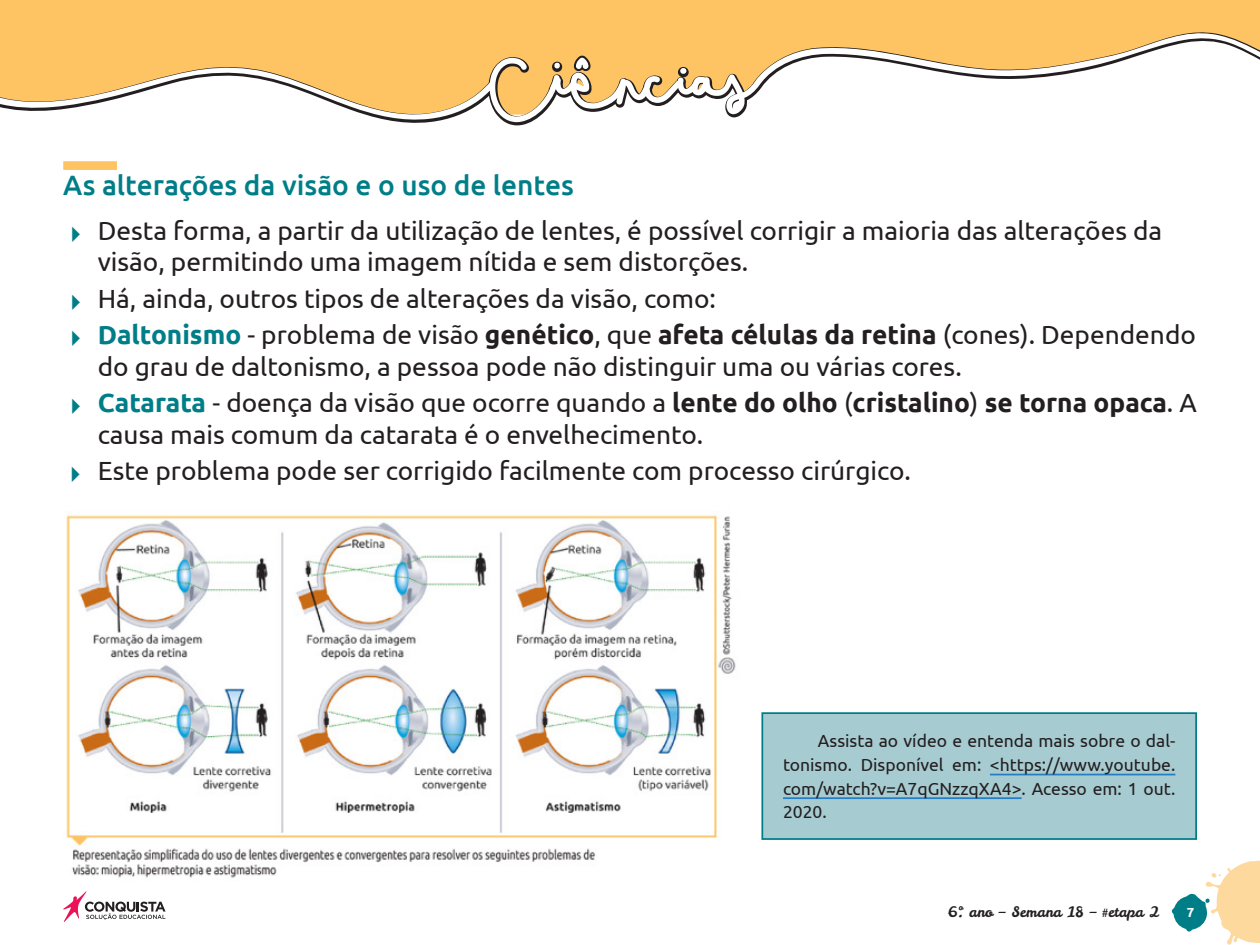
<style>
.page{position:relative;width:1260px;height:945px;background:#fff}
.page>*{position:absolute;margin:0;border:0;box-sizing:border-box;transform-origin:0 0}
._03_Peso_3{font:500 28px "Ubuntu";color:#007e88}
.t1{font:26.25px/31.5px "Ubuntu";color:#231f20}
._02_Box_-_Texto{font:17.5px/23.6px "Ubuntu";color:#231f20;text-align:justify}
.t2{font:14.35px "Leckerli One";color:#231f20}
.t3{font:700 13.12px "Ubuntu";color:#fff}
.s1{font-weight:700;color:#007e88}
.s2{font-weight:700}
</style>
<div class="page">
<svg style="left:1172px;top:861px;width:88px;height:84px"></svg>
<svg style="left:63px;top:891px;width:103px;height:31px"></svg>
<div style="left:0;top:0;width:1260px;height:28px;background:#fec463"></div>
<svg style="left:0;top:28px;width:1260px;height:98px"></svg>
<svg style="left:0;top:29px;width:1260px;height:93px;fill:#fec463"></svg>
<svg style="left:574px;top:55px;width:18px;height:18px"></svg>
<div style="left:63px;top:161px;width:54px;height:9px;background:#fec463"></div>
<div style="left:762px;top:713px;width:434px;height:126px;background:#a6cbd1"></div>
<hr style="left:990px;top:774px;width:185px;height:1px;background:#277dc1">
<hr style="left:783px;top:797px;width:239px;height:2px;background:#277dc1">
<div style="left:761px;top:712px;width:436px;height:128px;border:2px solid #007e88"></div>
<img style="left:63px;top:515px;width:673px;height:363px">
<p class="_03_Peso_3" style="left:63px;top:168px;width:512px">As alterações da visão e o uso de lentes</p>
<p class="t1" style="left:98px;top:214px;width:1066px">Desta forma, a partir da utilização de lentes, é possível corrigir a maioria das alterações da visão, permitindo uma imagem nítida e sem distorções.</p>
<p class="t1" style="left:98px;top:282px;width:620px">Há, ainda, outros tipos de alterações da visão, como:</p>
<p class="t1" style="left:98px;top:318px;width:1100px"><span class="s1">Daltonismo</span> - problema de visão <span class="s2">genético</span>, que <span class="s2">afeta células da retina</span> (cones). Dependendo do grau de daltonismo, a pessoa pode não distinguir uma ou várias cores.</p>
<p class="t1" style="left:98px;top:386px;width:1101px"><span class="s1">Catarata</span> - doença da visão que ocorre quando a <span class="s2">lente do olho</span> (<span class="s2">cristalino</span>) <span class="s2">se torna opaca</span>. A causa mais comum da catarata é o envelhecimento.</p>
<p class="t1" style="left:98px;top:454px;width:815px">Este problema pode ser corrigido facilmente com processo cirúrgico.</p>
<p class="_02_Box_-_Texto" style="left:783px;top:729px;width:394px;text-indent:35px">Assista ao vídeo e entenda mais sobre o dal&shy;tonismo. Disponível em: &lt;https://www.youtube. com/watch?v=A7qGNzzqXA4&gt;. Acesso em: 1 out.<br>2020.</p>
<p class="t2" style="left:947px;top:903px;width:214px">6º. ano – Semana 18 – #etapa 2</p>
<p class="t3" style="left:1187px;top:905px;width:9px">7</p>
</div>
